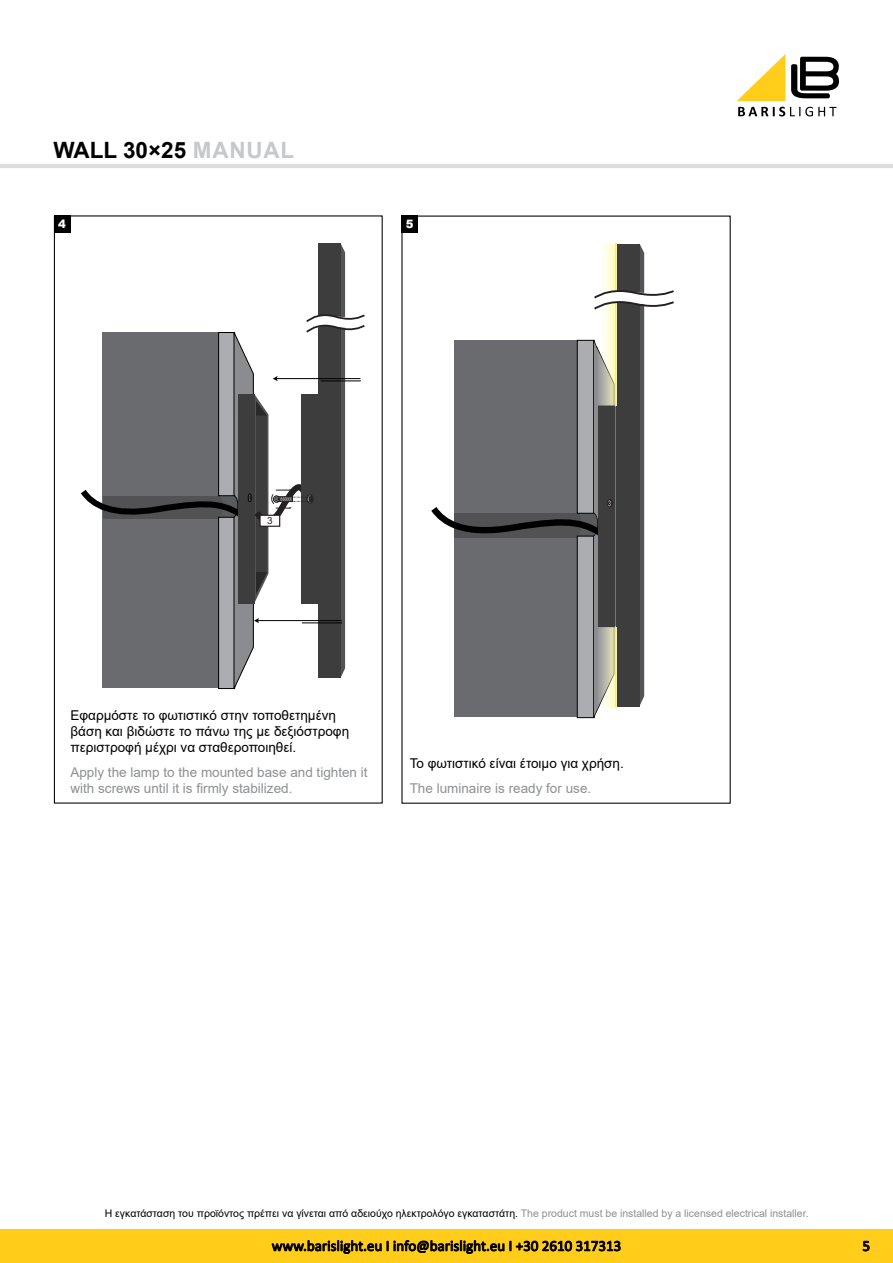
<style>
.page{position:relative;width:893px;height:1263px;background:#fff}
.page>*{position:absolute;margin:0;border:0;box-sizing:border-box;transform-origin:0 0}
.t1{font:700 22.5px "Arial";color:#000}
.t2{font:15px "Calibri";color:#000}
.t3{font:13.5px/16.2px "Arial";color:#000}
.t4{font:13.5px/16.2px "Arial";color:#8d8f91}
.t5{font:900 11.55px "Arial";color:#fff}
.t6{font:10.5px "Arial";color:#000}
.t7{font:9.9px "Arial";color:#241f21}
.s1{color:#c7c8ca}
.s2{color:#8d8f91}
</style>
<div class="page">
<svg style="left:738px;top:107px;width:98px;height:9px"></svg>
<svg style="left:791px;top:57px;width:48px;height:41px"></svg>
<svg style="left:737px;top:54px;width:48px;height:47px"></svg>
<div style="left:0;top:1229px;width:893px;height:34px;background:#ffcd1a"></div>
<svg style="left:272px;top:1240px;width:109px;height:13px"></svg>
<svg style="left:394px;top:1240px;width:110px;height:13px"></svg>
<svg style="left:510px;top:1241px;width:110px;height:10px"></svg>
<hr style="left:0;top:164px;width:893px;height:4px;background:#dcddde">
<svg style="left:863px;top:1241px;width:6px;height:10px"></svg>
<div style="left:401px;top:216px;width:17px;height:17px;background:#000"></div>
<div style="left:54px;top:216px;width:16px;height:17px;background:#000"></div>
<svg style="left:81px;top:243px;width:284px;height:447px"></svg>
<hr style="left:258px;top:620px;width:84px;height:1px;background:#000">
<hr style="left:302px;top:622px;width:40px;height:1px;background:#000">
<svg style="left:431px;top:243px;width:243px;height:475px"></svg>
<h1 class="t1" style="left:53px;top:134px;width:242px">WALL 30×25 <span class="s1">MANUAL</span></h1>
<p class="t5" style="left:58px;top:216px;width:9px">4</p>
<p class="t5" style="left:406px;top:216px;width:9px">5</p>
<p class="t7" style="left:267px;top:513px;width:7px">3</p>
<p class="t3" style="left:70px;top:707px;width:280px">Εφαρμόστε το φωτιστικό στην τοποθετημένη βάση και βιδώστε το πάνω της με δεξιόστροφη περιστροφή μέχρι να σταθεροποιηθεί.</p>
<p class="t4" style="left:70px;top:764px;width:299px">Apply the lamp to the mounted base and tighten it with screws until it is firmly stabilized.</p>
<p class="t3" style="left:410px;top:755px;width:216px">Το φωτιστικό είναι έτοιμο για χρήση.</p>
<p class="t4" style="left:410px;top:780px;width:183px">The luminaire is ready for use.</p>
<p class="t6" style="left:105px;top:1206px;width:705px">H εγκατάσταση του προϊόντος πρέπει να γίνεται από αδειούχο ηλεκτρολόγο εγκαταστάτη. <span class="s2">The product must be installed by a licensed electrical installer.</span></p>
<p class="t2" style="left:272px;top:1235px;width:351px">www.barislight.eu I info@barislight.eu Ι +30 2610 317313</p>
<p class="t2" style="left:862px;top:1235px;width:9px">5</p>
</div>
